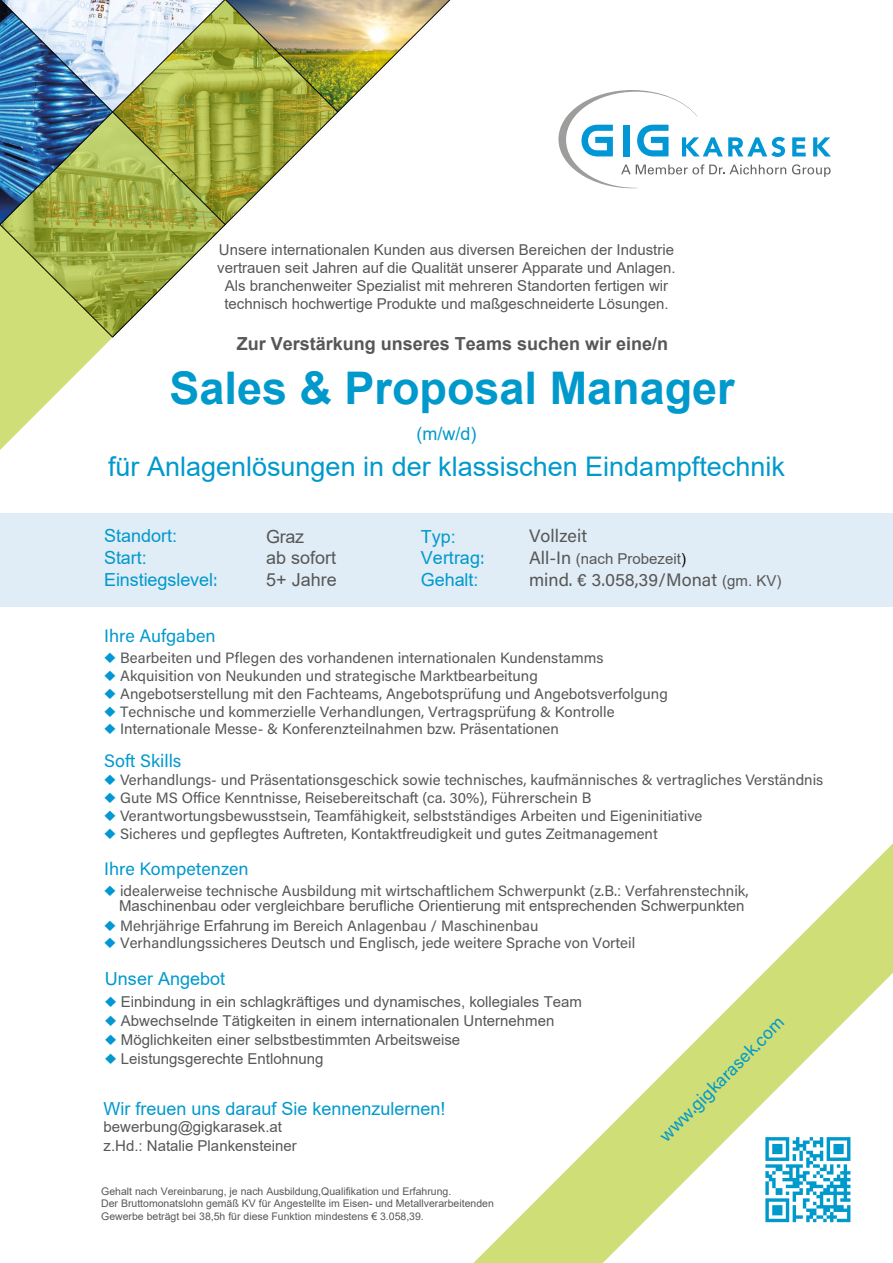
<style>
.page{position:relative;width:893px;height:1263px;background:#fff}
.page>*{position:absolute;margin:0;border:0;box-sizing:border-box;transform-origin:0 0}
.t1{font:700 45px "Arial";color:#09c}
.t2{font:27px "Arial";color:#09c}
.t3{font:18px/21.8px "Arial";letter-spacing:-.005em;color:#09c}
.t4{font:18px "Acumin Variable Concept";color:#0099cd}
.t5{font:18px "Arial";color:#0099cd}
.t6{font:700 18px "Arial";color:#575756}
.t7{font:18px "Acumin Variable Concept";color:#575756}
.t8{font:18px/21.6px "Arial";color:#575756}
.t9{font:15px "Acumin Variable Concept";color:#575756}
.t10{font:15px/18px "Arial";color:#575756;text-align:center}
.t11{font:15px "Arial";color:#575756}
.t12{font:10.5px/12.6px "Arial";color:#575756}
.s1{font-family:"Acumin Variable Concept"}
.s2{font-family:"Acumin Variable Concept";font-size:18px}
.s3{color:#000}
.s4{font-family:"Arial";font-size:15px}
.s5{color:#0097d4}
.s6{font-family:"Arial"}
.s7{color:#09c}
</style>
<div class="page">
<div style="left:0;top:513px;width:893px;height:94px;background:#e0ecf6"></div>
<svg style="left:473px;top:843px;width:420px;height:420px"></svg>
<svg style="left:792px;top:164px;width:39px;height:13px"></svg>
<svg style="left:558px;top:90px;width:228px;height:98px"></svg>
<svg style="left:792px;top:137px;width:14px;height:19px"></svg>
<svg style="left:813px;top:137px;width:18px;height:19px"></svg>
<svg style="left:0;top:338px;width:112px;height:112px"></svg>
<svg style="left:338px;top:0;width:113px;height:113px"></svg>
<img style="left:0;top:0;width:338px;height:338px">
<svg style="left:765px;top:1137px;width:85px;height:85px"></svg>
<p class="t10" style="left:217px;top:241px;width:460px">Unsere internationalen Kunden aus diversen Bereichen der Industrie vertrauen seit Jahren auf die Qualität unserer Apparate und Anlagen.<br>Als branchenweiter Spezialist mit mehreren Standorten fertigen wir technisch hochwertige Produkte und maßgeschneiderte Lösungen.</p>
<p class="t6" style="left:237px;top:331px;width:433px">Zur Verstärkung unseres Teams suchen wir eine/n</p>
<h1 class="t1" style="left:169px;top:356px;width:567px">Sales &amp; Proposal Manager</h1>
<p class="t3" style="left:416px;top:423px;width:61px">(m/w/d)</p>
<h2 class="t2" style="left:108px;top:448px;width:678px">für Anlagenlösungen in der klassischen Eindampftechnik</h2>
<p class="t3" style="left:104px;top:525px;width:115px">Standort:<br>Start:<br>Einstiegslevel<span class="s1">:</span></p>
<p class="t8" style="left:266px;top:525px;width:72px">Graz<br>ab sofort</p>
<p class="t8" style="left:266px;top:568px;width:72px">5+ Jahre</p>
<p class="t3" style="left:421px;top:525px;width:65px">Typ:<br>Vertrag<span class="s1">:<br></span>Gehalt:</p>
<p class="t7" style="left:529px;top:524px;width:60px">Vollzeit</p>
<p class="t11" style="left:529px;top:548px;width:158px"><span class="s2">All-In</span> (nach Probezeit<span class="s3">)</span></p>
<p class="t7" style="left:529px;top:567px;width:254px">mind. € 3.058,39/Monat <span class="s4">(gm. KV)</span></p>
<p class="t4" style="left:104px;top:623px;width:113px">Ihre Aufgaben</p>
<p class="t9" style="left:104px;top:648px;width:501px"><span class="s5">◆</span> Bearbeiten und Pflegen des vorhandenen internationalen Kundenstamms</p>
<p class="t9" style="left:104px;top:665px;width:435px"><span class="s5">◆</span> Akquisition von Neukunden und strategische Marktbearbeitung</p>
<p class="t9" style="left:104px;top:683px;width:565px"><span class="s5">◆</span> Angebotserstellung mit den Fachteams, Angebotsprüfung und Angebotsverfolgung</p>
<p class="t9" style="left:104px;top:701px;width:512px"><span class="s5">◆</span> Technische und kommerzielle Verhandlungen, Vertragsprüfung &amp; Kontrolle</p>
<p class="t9" style="left:104px;top:719px;width:456px"><span class="s5">◆</span> Internationale Messe- &amp; Konferenzteilnahmen bzw. Präsentationen</p>
<p class="t4" style="left:104px;top:748px;width:79px">Soft Skills</p>
<p class="t9" style="left:104px;top:769px;width:721px"><span class="s5">◆</span> Verhandlungs- und Präsentationsgeschick sowie technisches, kaufmännisches &amp; vertragliches Verständnis</p>
<p class="t9" style="left:104px;top:787px;width:489px"><span class="s5">◆</span> Gute MS Office Kenntnisse, Reisebereitschaft (ca. 30%), Führerschein B</p>
<p class="t9" style="left:104px;top:805px;width:600px"><span class="s5">◆</span> Verantwortungsbewusstsein, Teamfähigkeit, selbstständiges Arbeiten und Eigeninitiative</p>
<p class="t9" style="left:104px;top:823px;width:555px"><span class="s5">◆</span> Sicheres und gepflegtes Auftreten, Kontaktfreudigkeit und gutes Zeitmanagement</p>
<p class="t4" style="left:104px;top:857px;width:146px">Ihre Kompetenzen</p>
<p class="t9" style="left:104px;top:880px;width:646px"><span class="s5">◆</span> idealerweise technische Ausbildung mit wirtschaftlichem Schwerpunkt (z.B.<span class="s6">:</span> Verfahrenstechnik,</p>
<p class="t10" style="left:119px;top:897px;width:627px">Maschinenbau oder vergleichbare berufliche Orientierung mit entsprechenden Schwerpunkten</p>
<p class="t9" style="left:104px;top:916px;width:436px"><span class="s5">◆</span> Mehrjährige <span class="s6">Erfahrung</span> im Bereich Anlagenbau / Maschinenbau</p>
<p class="t9" style="left:104px;top:932px;width:533px"><span class="s5">◆</span> Verhandlungssicheres Deutsch und Englisch, jede weitere Sprache von Vorteil</p>
<p class="t5" style="left:105px;top:966px;width:122px">Unser Angebot</p>
<p class="t10" style="left:105px;top:992px;width:479px"><span class="s5">◆</span> Einbindung in ein schlagkräftiges und dynamisches, kollegiales Team</p>
<p class="t10" style="left:105px;top:1011px;width:451px"><span class="s5">◆</span> Abwechselnde Tätigkeiten in einem internationalen Unternehmen</p>
<p class="t10" style="left:105px;top:1030px;width:357px"><span class="s5">◆</span> Möglichkeiten einer selbstbestimmten Arbeitsweise</p>
<p class="t10" style="left:105px;top:1050px;width:220px"><span class="s7">◆</span> Leistungsgerechte Entlohnung</p>
<p class="t4" style="left:653px;top:1129px;width:170px;rotate:-45deg">www.gigkarasek.com</p>
<p class="t5" style="left:103px;top:1096px;width:343px">Wir freuen uns darauf Sie kennenzulernen!</p>
<p class="t10" style="left:103px;top:1117px;width:195px;line-height:18.5px;text-align:left">bewerbung@gigkarasek.at z.Hd.: Natalie Plankensteiner</p>
<p class="t12" style="left:101px;top:1185px;width:394px">Gehalt nach Vereinbarung, je nach Ausbildung,Qualifikation und Erfahrung.<br>Der Bruttomonatslohn gemäß KV für Angestellte im Eisen- und Metallverarbeitenden<br>Gewerbe beträgt bei 38,5h für diese Funktion mindestens € 3.058,39.</p>
</div>
